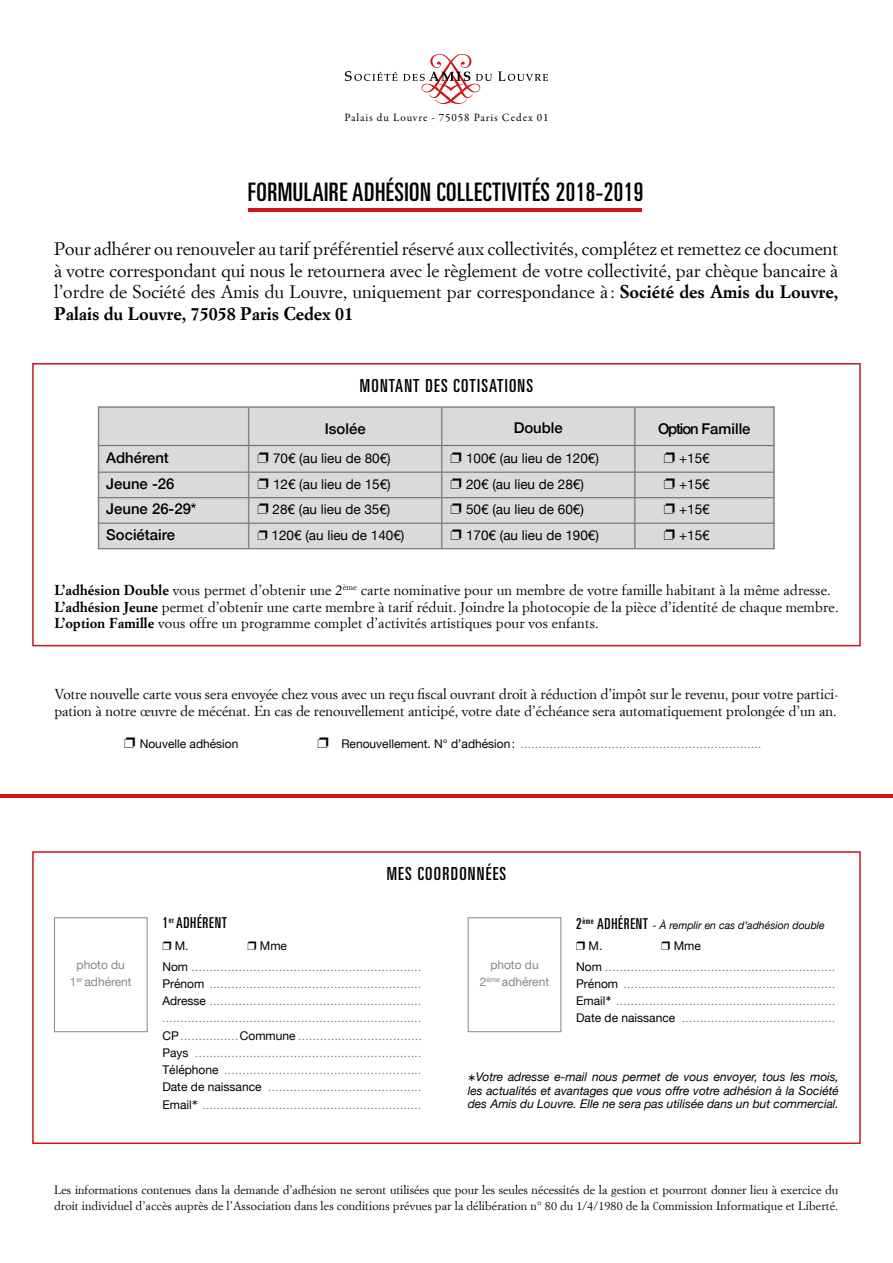
<style>
.page{position:relative;width:893px;height:1263px;background:#fff}
.page>*{position:absolute;margin:0;border:0;box-sizing:border-box;transform-origin:0 0}
.t1{font:ultra-condensed 25.5px "Univers";letter-spacing:.02em;color:#000}
.t2{font:18px/21.6px "Simoncini Garamond LT";color:#000;text-align:justify}
.t3{font:ultra-condensed 18px "Univers";letter-spacing:.07em;color:#000}
.t4{font:ultra-condensed 15px "Univers";letter-spacing:.05em;color:#000}
.t5{font:500 14.85px/25.5px "Helvetica Neue";color:#000}
.t6{font:14.25px/16.5px "Simoncini Garamond LT";letter-spacing:.01em;color:#000}
.t7{font:13.5px/25.7px "Helvetica Neue";color:#000}
.t8{font:12px/17.2px "Garamond Premr Pro";color:#706f6f;text-align:justify}
.t9{font:12px/16.5px "Simoncini Garamond LT";color:#000}
.t10{font:italic 12px/13.5px "Helvetica Neue";color:#000;text-align:justify}
.t11{font:12px/17.1px "Helvetica Neue";color:#878787;text-align:center}
.t12{font:12px "Helvetica Neue";color:#000}
.t13{font:11.25px "Garamond Premr Pro";letter-spacing:.08em;color:#000}
.t14{font:italic 10.5px "Helvetica Neue";color:#000}
.s1{font-weight:700}
.s2{font-family:"Helvetica Neue";color:#000}
.s3{font-family:"Univers";font-style:normal;font-stretch:ultra-condensed;font-size:15px}
.s4{font-style:normal}
</style>
<div class="page">
<div style="left:32px;top:363px;width:829px;height:283px;border:2px solid #cd171a"></div>
<div style="left:98px;top:407px;width:677px;height:142px;background:#dadada"></div>
<div style="left:54px;top:917px;width:94px;height:115px;border:1px solid #878787"></div>
<div style="left:468px;top:917px;width:93px;height:115px;border:1px solid #878787"></div>
<div style="left:32px;top:851px;width:829px;height:293px;border:2px solid #cd171a"></div>
<svg style="left:345px;top:71px;width:52px;height:10px"></svg>
<svg style="left:403px;top:54px;width:89px;height:50px"></svg>
<svg style="left:498px;top:71px;width:50px;height:10px"></svg>
<hr style="left:98px;top:472px;width:677px;height:1px;background:#706f6f">
<hr style="left:98px;top:497px;width:677px;height:1px;background:#706f6f">
<hr style="left:98px;top:523px;width:677px;height:1px;background:#706f6f">
<hr style="left:99px;top:548px;width:676px;height:1px;background:#706f6f">
<hr style="left:98px;top:445px;width:677px;height:1px;background:#706f6f">
<hr style="left:98px;top:407px;width:677px;height:1px;background:#706f6f">
<hr style="left:248px;top:407px;width:1px;height:142px;background:#878787">
<hr style="left:98px;top:407px;width:1px;height:142px;background:#878787">
<hr style="left:441px;top:407px;width:1px;height:142px;background:#878787">
<hr style="left:634px;top:407px;width:2px;height:142px;background:#878787">
<hr style="left:773px;top:407px;width:2px;height:142px;background:#878787">
<hr style="left:0;top:794px;width:893px;height:4px;background:#cd171a">
<hr style="left:249px;top:208px;width:393px;height:4px;background:#cd171a">
<p class="t13" style="left:344px;top:111px;width:206px">Palais du Louvre - 75058 Paris Cedex 01</p>
<h1 class="t1" style="left:248px;top:177px;width:397px">FORMULAIRE ADHÉSION COLLECTIVITÉS 2018-2019</h1>
<p class="t2" style="left:54px;top:238px;width:786px">Pour adhérer ou renouveler au tarif préférentiel réservé aux collectivités, complétez et remettez ce document à votre correspondant qui nous le retournera avec le règlement de votre collectivité, par chèque bancaire à l’ordre de Société des Amis du Louvre, uniquement par correspondance à : <span class="s1">Société des Amis du Louvre, Palais du Louvre, 75058 Paris Cedex 01</span></p>
<p class="t5" style="left:106px;top:444px;width:92px">Adhérent<br>Jeune -26<br>Jeune 26-29*<br>Sociétaire</p>
<h2 class="t3" style="left:360px;top:375px;width:175px">MONTANT DES COTISATIONS</h2>
<p class="t5" style="left:325px;top:414px;width:42px">Isolée</p>
<p class="t5" style="left:514px;top:414px;width:51px">Double</p>
<p class="t5" style="left:658px;top:414px;width:94px">Option Famille</p>
<p class="t7" style="left:258px;top:446px;width:148px">❐ 70€ (au lieu de 80€) ❐ 12€ (au lieu de 15€) ❐ 28€ (au lieu de 35€)<br>❐ 120€ (au lieu de 140€)</p>
<p class="t7" style="left:451px;top:446px;width:150px">❐ 100€ (au lieu de 120€) ❐ 20€ (au lieu de 28€)<br>❐ 50€ (au lieu de 60€)<br>❐ 170€ (au lieu de 190€)</p>
<p class="t7" style="left:664px;top:446px;width:48px;text-align:justify">❐ +15€ ❐ +15€ ❐ +15€ ❐ +15€</p>
<p class="t6" style="left:54px;top:581px;width:786px"><span class="s1">L’adhésion Double</span> vous permet d’obtenir une 2<sup>ème</sup> carte nominative pour un membre de votre famille habitant à la même adresse.<br><span class="s1">L’adhésion Jeune</span> permet d’obtenir une carte membre à tarif réduit. Joindre la photocopie de la pièce d’identité de chaque membre.<br><span class="s1">L’option Famille</span> vous offre un programme complet d’activités artistiques pour vos enfants.</p>
<p class="t6" style="left:54px;top:685px;width:786px">Votre nouvelle carte vous sera envoyée chez vous avec un reçu fiscal ouvrant droit à réduction d’impôt sur le revenu, pour votre partici&shy;pation à notre œuvre de mécénat. En cas de renouvellement anticipé, votre date d’échéance sera automatiquement prolongée d’un an.</p>
<p class="t12" style="left:124px;top:735px;width:116px">❐ Nouvelle adhésion</p>
<p class="t8" style="left:341px;top:736px;width:421px"><span class="s2">Renouvellement. N° d’adhésion:</span> ..................................................................</p>
<p class="t11" style="left:70px;top:957px;width:63px">photo du<br>1<sup>er</sup> adhérent</p>
<h2 class="t3" style="left:387px;top:863px;width:121px">MES COORDONNÉES</h2>
<p class="t4" style="left:162px;top:914px;width:66px">1<sup>er</sup> ADHÉRENT</p>
<p class="t14" style="left:576px;top:917px;width:250px"><span class="s3">2</span><sup>ème</sup> <span class="s3">ADHÉRENT</span> <span class="s4">-</span> À remplir en cas d’adhésion double</p>
<p class="t12" style="left:576px;top:936px;width:28px">❒ M.</p>
<p class="t12" style="left:661px;top:936px;width:41px">❒ Mme</p>
<p class="t12" style="left:162px;top:936px;width:28px">❒ M.</p>
<p class="t12" style="left:247px;top:936px;width:41px">❒ Mme</p>
<p class="t8" style="left:162px;top:958px;width:260px"><span class="s2">Nom</span> ...............................................................<br><span class="s2">Prénom</span> ..........................................................<br><span class="s2">Adresse</span> .......................................................... .......................................................................</p>
<p class="t8" style="left:576px;top:958px;width:260px"><span class="s2">Nom</span> ...............................................................<br><span class="s2">Prénom</span> ..........................................................<br><span class="s2">Email</span> ............................................................<br><span class="s2">Date de naissance</span> ..........................................</p>
<p class="t8" style="left:162px;top:1045px;width:260px"><span class="s2">Pays</span> ..............................................................<br><span class="s2">Téléphone</span> ......................................................<br><span class="s2">Date de naissance</span> ..........................................<br><span class="s2">Email</span> ............................................................</p>
<p class="t11" style="left:480px;top:957px;width:71px">photo du<br>2<sup>ème</sup> adhérent</p>
<p class="t8" style="left:162px;top:1027px;width:261px"><span class="s2">CP</span>................<span class="s2">Commune</span> ..................................</p>
<p class="t10" style="left:468px;top:1071px;width:373px;text-indent:8px">Votre adresse e-mail nous permet de vous envoyer, tous les mois, les actualités et avantages que vous offre votre adhésion à la Société des Amis du Louvre. Elle ne sera pas utilisée dans un but commercial.</p>
<p class="t9" style="left:54px;top:1181px;width:786px">Les informations contenues dans la demande d’adhésion ne seront utilisées que pour les seules nécessités de la gestion et pourront donner lieu à exercice du droit individuel d’accès auprès de l’Association dans les conditions prévues par la délibération n° 80 du 1/4/1980 de la Commission Informatique et Liberté.</p>
</div>
